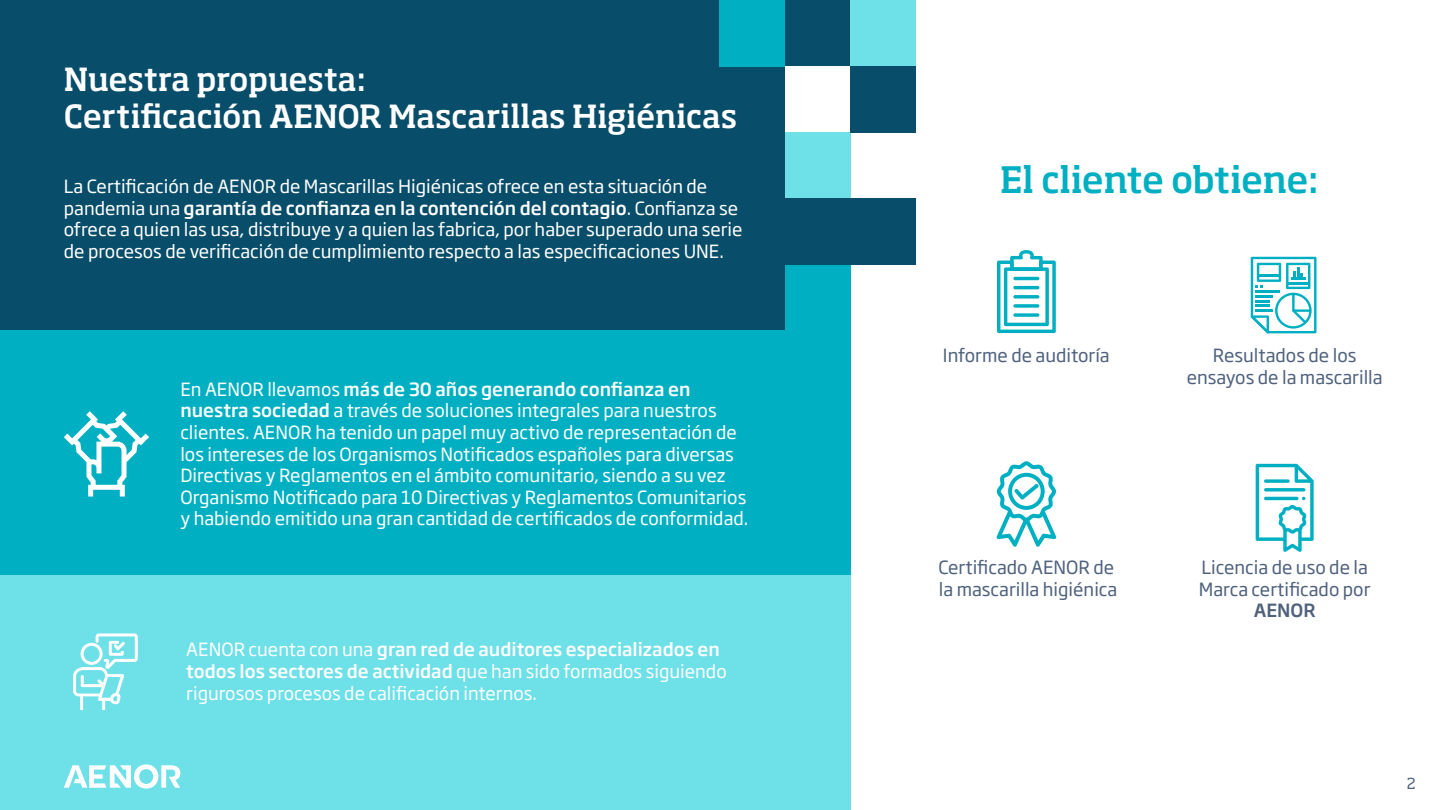
<style>
.page{position:relative;width:1441px;height:810px;background:#fff}
.page>*{position:absolute;margin:0;border:0;box-sizing:border-box;transform-origin:0 0}
.t1{font:500 36px "Soho Pro";letter-spacing:-.015em;color:#00b0c2}
.t2{font:500 31.5px/37.8px "Soho Pro";letter-spacing:-.01em;color:#fff}
.t3{font:18px/21.6px "Soho Gothic Pro";color:#fff}
.t4{font:18px/21.6px "Soho Gothic Pro";color:#4f617d}
.t5{font:500 18px "Soho Gothic Pro";color:#4f617d}
.t6{font:15px "Soho Pro";color:#4f617d}
.s1{font-weight:500}
</style>
<div class="page">
<div style="left:0;top:0;width:850px;height:331px;background:#084d69"></div>
<div style="left:0;top:331px;width:850px;height:244px;background:#00b0c2"></div>
<div style="left:0;top:575px;width:850px;height:235px;background:#6de0e8"></div>
<svg style="left:64px;top:411px;width:85px;height:86px"></svg>
<svg style="left:73px;top:633px;width:65px;height:77px"></svg>
<svg style="left:64px;top:764px;width:116px;height:25px"></svg>
<div style="left:784px;top:66px;width:66px;height:66px;background:#fff"></div>
<div style="left:784px;top:132px;width:66px;height:66px;background:#6de0e8"></div>
<div style="left:784px;top:264px;width:66px;height:67px;background:#00b0c2"></div>
<div style="left:719px;top:0;width:65px;height:66px;background:#00b0c2"></div>
<div style="left:850px;top:0;width:66px;height:66px;background:#6de0e8"></div>
<div style="left:850px;top:66px;width:66px;height:66px;background:#084d69"></div>
<div style="left:784px;top:198px;width:132px;height:66px;background:#084d69"></div>
<svg style="left:1250px;top:257px;width:66px;height:76px"></svg>
<svg style="left:997px;top:250px;width:58px;height:83px"></svg>
<hr style="left:1013px;top:277px;width:26px;height:3px;background:#00b0c2;border-radius:2px">
<hr style="left:1013px;top:286px;width:26px;height:3px;background:#00b0c2;border-radius:2px">
<svg style="left:1013px;top:295px;width:26px;height:4px"></svg>
<svg style="left:1013px;top:304px;width:26px;height:4px"></svg>
<svg style="left:1013px;top:313px;width:26px;height:4px"></svg>
<svg style="left:1255px;top:464px;width:58px;height:88px"></svg>
<svg style="left:996px;top:461px;width:61px;height:86px"></svg>
<h2 class="t2" style="left:64px;top:58px;width:675px">Nuestra propuesta:<br>Certificación AENOR Mascarillas Higiénicas</h2>
<p class="t3" style="left:64px;top:175px;width:680px">La Certificación de AENOR de Mascarillas Higiénicas ofrece en esta situación de pandemia una <span class="s1">garantía de confianza en la contención del contagio</span>. Confianza se ofrece a quien las usa, distribuye y a quien las fabrica, por haber superado una serie de procesos de verificación de cumplimiento respecto a las especificaciones UNE.</p>
<p class="t3" style="left:180px;top:377px;width:569px">En AENOR llevamos <span class="s1">más de 30 años generando confianza en nuestra sociedad</span> a través de soluciones integrales para nuestros clientes. AENOR ha tenido un papel muy activo de representación de los intereses de los Organismos Notificados españoles para diversas Directivas y Reglamentos en el ámbito comunitario, siendo a su vez Organismo Notificado para 10 Directivas y Reglamentos Comunitarios y habiendo emitido una gran cantidad de certificados de conformidad.</p>
<p class="t3" style="left:186px;top:638px;width:542px">AENOR cuenta con una <span class="s1">gran red de auditores especializados en todos los sectores de actividad</span> que han sido formados siguiendo rigurosos procesos de calificación internos.</p>
<h1 class="t1" style="left:999px;top:154px;width:320px">El cliente obtiene:</h1>
<p class="t4" style="left:942px;top:344px;width:168px">Informe de auditoría</p>
<p class="t4" style="left:1186px;top:344px;width:197px;text-align:center">Resultados de los ensayos de la mascarilla</p>
<p class="t4" style="left:938px;top:556px;width:180px">Certificado AENOR de la mascarilla higiénica</p>
<p class="t4" style="left:1198px;top:556px;width:173px">Licencia de uso de la<br>Marca certificado por</p>
<p class="t5" style="left:1253px;top:597px;width:63px">AENOR</p>
<p class="t6" style="left:1406px;top:773px;width:10px">2</p>
</div>
